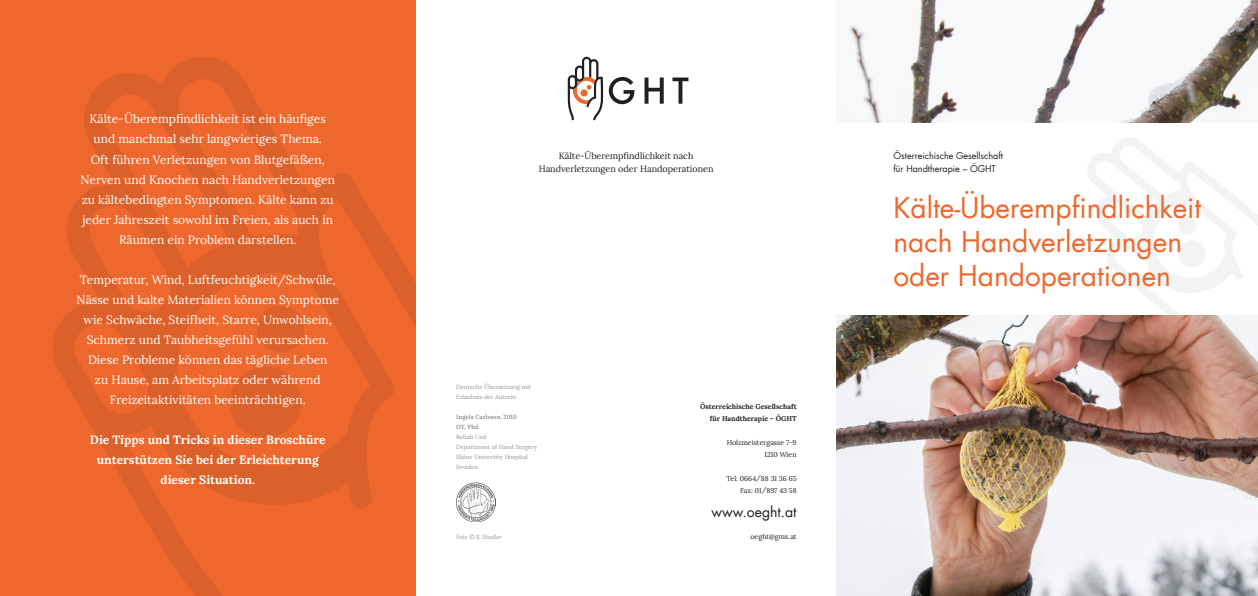
<style>
.page{position:relative;width:1258px;height:596px;background:#fff}
.page>*{position:absolute;margin:0;border:0;box-sizing:border-box;transform-origin:0 0}
.t1{font:28px/33.6px "Futura LT";color:#ee682e}
.t2{font:14px "Futura LT";color:#231f20}
.t3{font:12px/20px "Lora";color:#fff;text-align:center}
.t4{font:700 12px/20px "Lora";color:#fff;text-align:center}
.t5{font:9px/13px "Lora";color:#231f20;text-align:center}
.t6{font:9px/13px "Futura LT";color:#231f20}
.t7{font:7px/12px "Lora";color:#231f20;text-align:right}
.t8{font:700 7px/12px "Lora";color:#231f20;text-align:right}
.t9{font:6px/10px "Lora";color:#939598}
.t10{font:700 6px/10px "Lora";color:#939598}
.t11{font:italic 6px "Lora";color:#939598}
</style>
<div class="page">
<img style="left:849px;top:0;width:408px;height:122px">
<svg style="left:1087px;top:137px;width:170px;height:178px"></svg>
<img style="left:836px;top:315px;width:421px;height:280px">
<div style="left:0;top:0;width:415px;height:595px;background:#ee682e"></div>
<svg style="left:53px;top:57px;width:362px;height:538px"></svg>
<svg style="left:644px;top:77px;width:19px;height:27px"></svg>
<svg style="left:672px;top:77px;width:16px;height:27px"></svg>
<svg style="left:567px;top:57px;width:67px;height:63px"></svg>
<img style="left:456px;top:482px;width:40px;height:39px">
<p class="t3" style="left:80px;top:109px;width:256px">Kälte-Überempfindlichkeit ist ein häufiges und manchmal sehr langwieriges Thema.<br>Oft führen Verletzungen von Blutgefäßen, Nerven und Knochen nach Handverletzungen zu kältebedingten Symptomen. Kälte kann zu jeder Jahreszeit sowohl im Freien, als auch in Räumen ein Problem darstellen.</p>
<p class="t3" style="left:77px;top:269px;width:264px">Temperatur, Wind, Luftfeuchtigkeit/Schwüle, Nässe und kalte Materialien können Symptome wie Schwäche, Steifheit, Starre, Unwohlsein, Schmerz und Taubheitsgefühl verursachen.<br>Diese Probleme können das tägliche Leben<br>zu Hause, am Arbeitsplatz oder während Freizeitaktivitäten beeinträchtigen.</p>
<p class="t4" style="left:90px;top:429px;width:237px">Die Tipps und Tricks in dieser Broschüre unterstützen Sie bei der Erleichterung dieser Situation.</p>
<p class="t5" style="left:538px;top:149px;width:176px">Kälte-Überempfindlichkeit nach<br>Handverletzungen oder Handoperationen</p>
<p class="t9" style="left:456px;top:381px;width:76px">Deutsche Übersetzung mit<br>Erlaubnis der Autorin</p>
<p class="t10" style="left:456px;top:411px;width:62px">Ingela Carlsson, 2010<br>OT, Phd</p>
<p class="t9" style="left:456px;top:431px;width:83px">Rehab Unit<br>Department of Hand Surgery<br>Skåne University Hospital<br>Sweden</p>
<p class="t11" style="left:456px;top:533px;width:47px">Foto © S. Stadler</p>
<p class="t8" style="left:700px;top:400px;width:98px">Österreichische Gesellschaft für Handtherapie – ÖGHT</p>
<p class="t7" style="left:726px;top:436px;width:71px">Holzmeistergasse 7-9<br>1210 Wien</p>
<p class="t7" style="left:726px;top:472px;width:72px">Tel: 0664/88 31 36 65<br>Fax: 01/897 43 58</p>
<p class="t2" style="left:711px;top:502px;width:87px">www.oeght.at</p>
<p class="t7" style="left:750px;top:530px;width:48px">oeght@gmx.at</p>
<p class="t6" style="left:893px;top:149px;width:111px">Österreichische Gesellschaft für Handtherapie – ÖGHT</p>
<h1 class="t1" style="left:893px;top:191px;width:309px">Kälte-Überempfindlichkeit nach Handverletzungen oder Handoperationen</h1>
</div>
